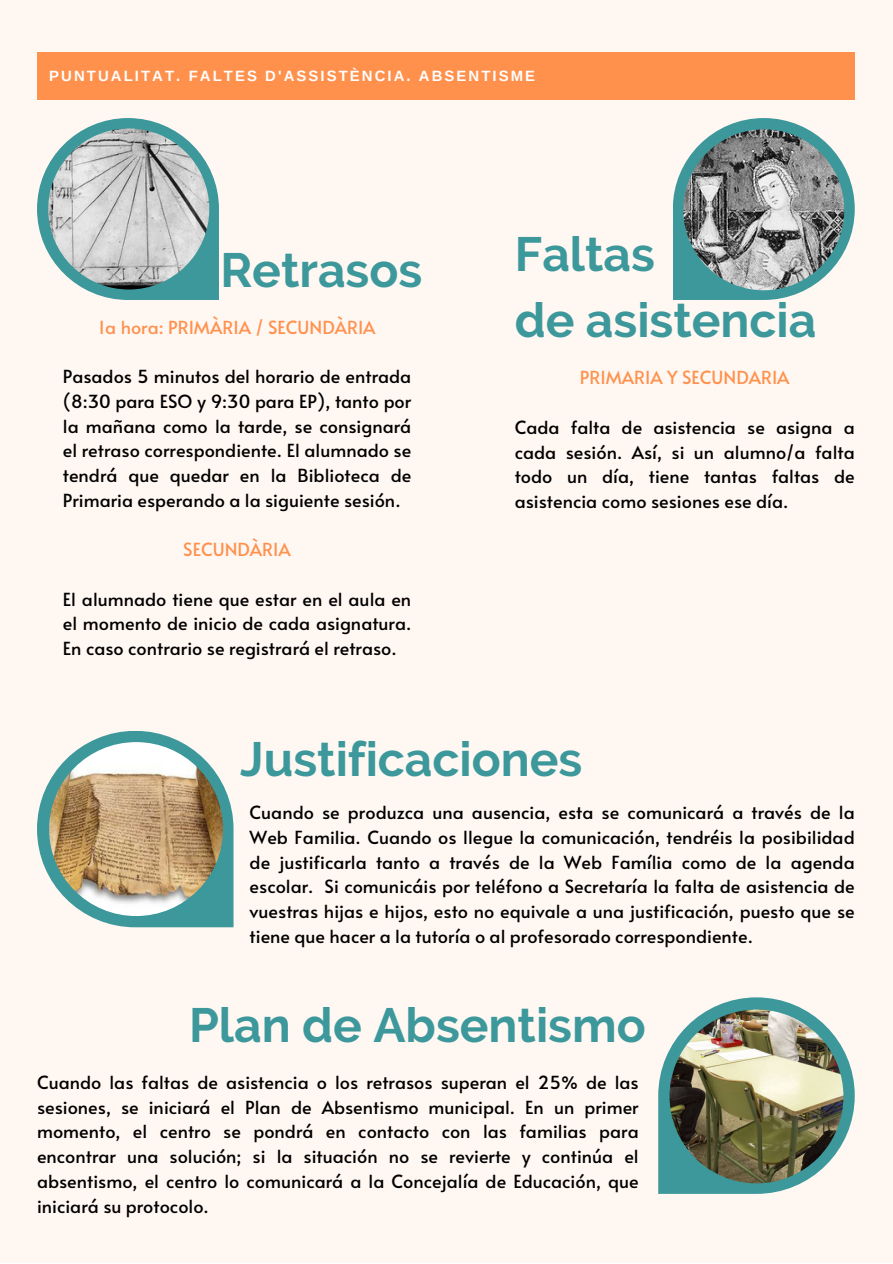
<style>
.page{position:relative;width:893px;height:1264px;background:#fff}
.page>*{position:absolute;margin:0;border:0;box-sizing:border-box;transform-origin:0 0}
.t1{font:700 48px "Raleway";color:#3d989b}
.t2{font:18px/24.8px "Alata";color:#000;text-align:justify}
.t3{font:18px "Alata";color:#ff914d}
.t4{font:700 14.85px "Arimo";letter-spacing:.14em;color:#fefefe}
</style>
<div class="page">
<div style="left:0;top:0;width:892px;height:1262px;background:#fff7f2"></div>
<div style="left:37px;top:52px;width:817px;height:48px;background:#ff914d"></div>
<svg style="left:37px;top:731px;width:196px;height:196px"></svg>
<img style="left:49px;top:742px;width:174px;height:174px;border-radius:50%">
<svg style="left:658px;top:997px;width:196px;height:196px"></svg>
<img style="left:669px;top:1009px;width:174px;height:174px">
<svg style="left:37px;top:118px;width:182px;height:182px"></svg>
<img style="left:48px;top:128px;width:161px;height:161px;border-radius:50%">
<svg style="left:673px;top:118px;width:181px;height:182px"></svg>
<img style="left:683px;top:129px;width:161px;height:161px">
<p class="t4" style="left:49px;top:68px;width:487px">PUNTUALITAT. FALTES D'ASSISTÈNCIA. ABSENTISME</p>
<p class="t1" style="left:220px;top:242px;width:203px">Retrasos</p>
<p class="t3" style="left:98px;top:314px;width:278px">1a hora: PRIMÀRIA / SECUNDÀRIA</p>
<p class="t2" style="left:63px;top:363px;width:350px">Pasados 5 minutos del horario de entrada (8:30 para ESO y 9:30 para EP), tanto por la mañana como la tarde, se consignará el retraso correspondiente. El alumnado se tendrá que quedar en la Biblioteca de Primaria esperando a la siguiente sesión.</p>
<p class="t3" style="left:183px;top:536px;width:109px">SECUNDÀRIA</p>
<p class="t2" style="left:63px;top:586px;width:350px">El alumnado tiene que estar en el aula en el momento de inicio de cada asignatura.<br>En caso contrario se registrará el retraso.</p>
<p class="t1" style="left:514px;top:225px;width:142px">Faltas</p>
<p class="t1" style="left:514px;top:292px;width:303px">de asistencia</p>
<p class="t3" style="left:580px;top:364px;width:211px">PRIMARIA Y SECUNDARIA</p>
<p class="t2" style="left:514px;top:414px;width:341px">Cada falta de asistencia se asigna a cada sesión. Así, si un alumno/a falta todo un día, tiene tantas faltas de asistencia como sesiones ese día.</p>
<p class="t1" style="left:240px;top:730px;width:344px">Justificaciones</p>
<p class="t2" style="left:249px;top:799px;width:606px">Cuando se produzca una ausencia, esta se comunicará a través de la Web Familia. Cuando os llegue la comunicación, tendréis la posibilidad de justificarla tanto a través de la Web Família como de la agenda escolar. Si comunicáis por teléfono a Secretaría la falta de asistencia de vuestras hijas e hijos, esto no equivale a una justificación, puesto que se tiene que hacer a la tutoría o al profesorado correspondiente.</p>
<p class="t1" style="left:189px;top:996px;width:458px">Plan de Absentismo</p>
<p class="t2" style="left:37px;top:1069px;width:603px">Cuando las faltas de asistencia o los retrasos superan el 25% de las sesiones, se iniciará el Plan de Absentismo municipal. En un primer momento, el centro se pondrá en contacto con las familias para encontrar una solución; si la situación no se revierte y continúa el absentismo, el centro lo comunicará a la Concejalía de Educación, que iniciará su protocolo.</p>
</div>
